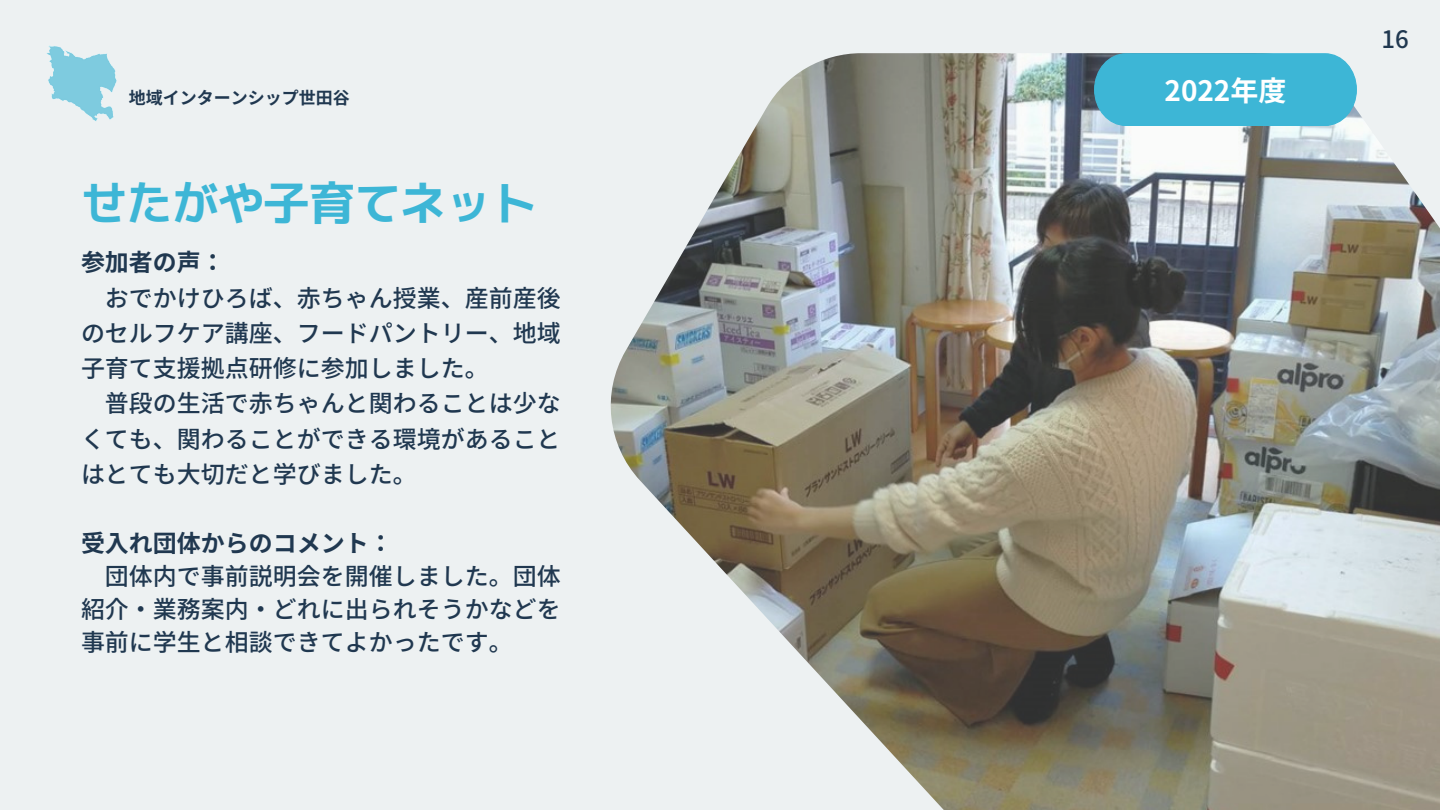
<style>
.page{position:relative;width:1440px;height:810px;background:#edf1f2}
.page>*{position:absolute;margin:0;border:0;box-sizing:border-box;transform-origin:0 0}
.t1{font:46.5px "mplus 1 p bold";letter-spacing:-.02em;color:#3db6d6}
.t2{font:700 28px "Source Han Sans JP";color:#fff}
.t3{font:500 24px/35.2px "Source Han Sans JP";color:#203850;text-align:justify}
.t4{font:700 24px "Source Han Sans JP";color:#203850}
.t5{font:700 17px "Source Han Sans JP";color:#203850}
</style>
<div class="page">
<img style="left:611px;top:53px;width:829px;height:757px">
<div style="left:1094px;top:53px;width:263px;height:73px;background:#3db6d6"></div>
<img style="left:46px;top:45px;width:71px;height:76px">
<p class="t5" style="left:129px;top:85px;width:221px">地域インターンシップ世田谷</p>
<p class="t1" style="left:81px;top:170px;width:458px">せたがや子育てネット</p>
<p class="t4" style="left:81px;top:244px;width:145px">参加者の声：</p>
<p class="t3" style="left:81px;top:279px;width:481px;text-indent:24px">おでかけひろば、赤ちゃん授業、産前産後のセルフケア講座、フードパントリー、地域子育て支援拠点研修に参加しました。</p>
<p class="t3" style="left:81px;top:385px;width:481px;text-indent:24px">普段の生活で赤ちゃんと関わることは少なくても、関わることができる環境があることはとても大切だと学びました。</p>
<p class="t4" style="left:81px;top:524px;width:313px">受入れ団体からのコメント：</p>
<p class="t3" style="left:81px;top:558px;width:481px;line-height:33px;text-indent:24px">団体内で事前説明会を開催しました。団体紹介・業務案内・どれに出られそうかなどを事前に学生と相談できてよかったです。</p>
<p class="t2" style="left:1165px;top:68px;width:123px">2022年度</p>
<p class="t3" style="left:1382px;top:20px;width:29px">16</p>
</div>
